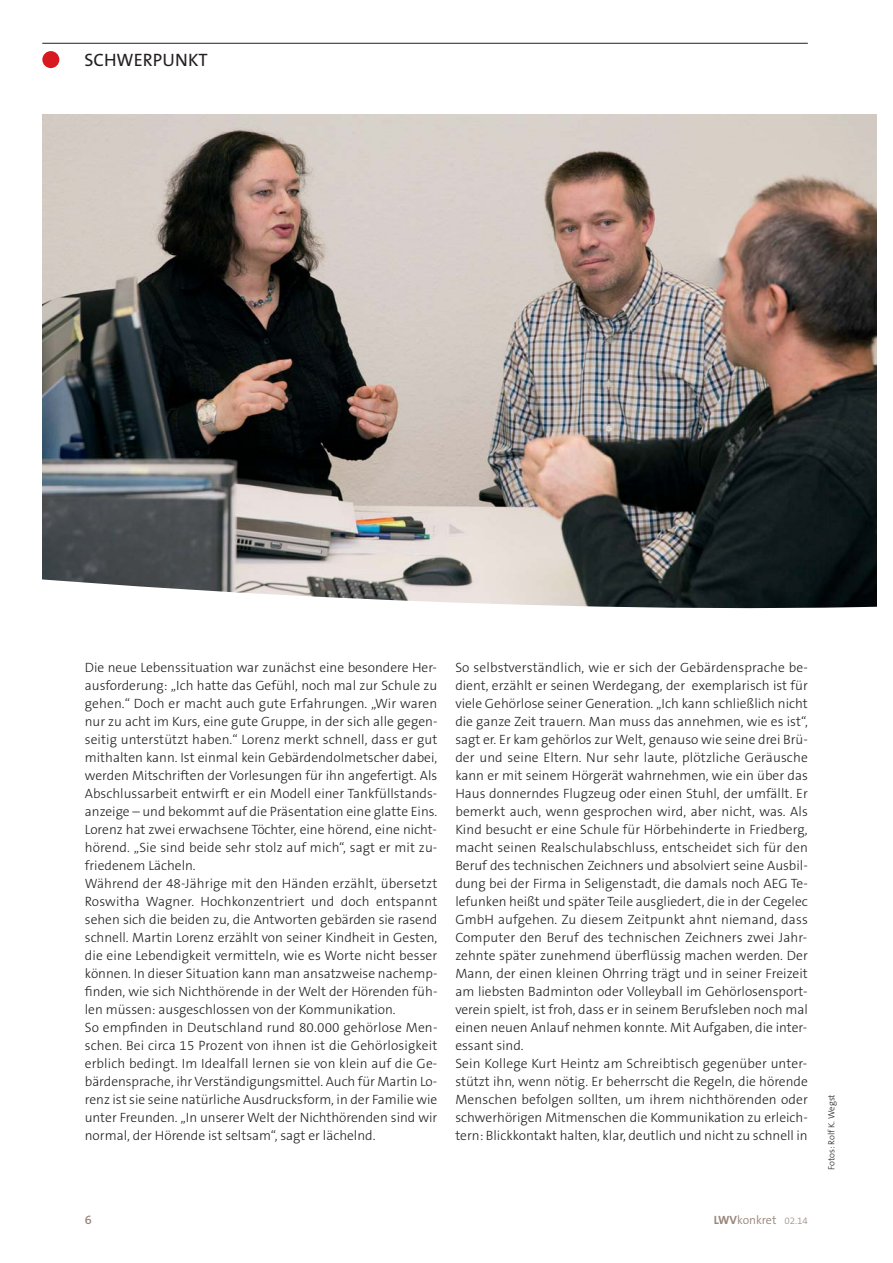
<style>
.page{position:relative;width:893px;height:1263px;background:#fff}
.page>*{position:absolute;margin:0;border:0;box-sizing:border-box;transform-origin:0 0}
.t1{font:18px "The Sans B W5 Plain";color:#231f20}
.t2{font:300 13.5px/18px "The Sans B W3";color:#231f20}
.t3{font:600 12.75px "The Sans B W6";color:#99877c}
.t4{font:300 12px "The Sans B W4";color:#99877c}
.t5{font:300 9px "The Sans B W3";color:#231f20}
.s1{font-family:"The Sans B W7";font-weight:700}
.s2{font-family:"The Sans B W3";font-size:9.75px}
</style>
<div class="page">
<hr style="left:42px;top:43px;width:766px;height:1px;background:#231f20">
<div style="left:42px;top:51px;width:17px;height:17px;background:#d71920;border-radius:50%"></div>
<img style="left:42px;top:115px;width:834px;height:411px">
<svg style="left:42px;top:526px;width:835px;height:83px;background:#777878"></svg>
<h1 class="t1" style="left:85px;top:53px;width:125px">SCHWERPUNKT</h1>
<p class="t2" style="left:85px;top:660px;width:354px">Die neue Lebenssituation war zunächst eine besondere Her&shy;ausforderung: „Ich hatte das Gefühl, noch mal zur Schule zu gehen.“ Doch er macht auch gute Erfahrungen. „Wir waren nur zu acht im Kurs, eine gute Gruppe, in der sich alle gegen&shy;seitig unterstützt haben.“ Lorenz merkt schnell, dass er gut mithalten kann. Ist einmal kein Gebärdendolmetscher dabei, werden Mitschriften der Vorlesungen für ihn angefertigt. Als Abschlussarbeit entwirft er ein Modell einer Tankfüllstands&shy;anzeige – und bekommt auf die Präsentation eine glatte Eins.<br>Lorenz hat zwei erwachsene Töchter, eine hörend, eine nicht&shy;hörend. „Sie sind beide sehr stolz auf mich“, sagt er mit zu&shy;friedenem Lächeln.<br>Während der 48-Jährige mit den Händen erzählt, übersetzt Roswitha Wagner. Hochkonzentriert und doch entspannt sehen sich die beiden zu, die Antworten gebärden sie rasend schnell. Martin Lorenz erzählt von seiner Kindheit in Gesten, die eine Lebendigkeit vermitteln, wie es Worte nicht besser können. In dieser Situation kann man ansatzweise nachemp&shy;finden, wie sich Nichthörende in der Welt der Hörenden füh&shy;len müssen: ausgeschlossen von der Kommunikation.<br>So empfinden in Deutschland rund 80.000 gehörlose Men&shy;schen. Bei circa 15 Prozent von ihnen ist die Gehörlosigkeit erblich bedingt. Im Idealfall lernen sie von klein auf die Ge&shy;bärdensprache, ihr Verständigungsmittel. Auch für Martin Lo&shy;renz ist sie seine natürliche Ausdrucksform, in der Familie wie unter Freunden. „In unserer Welt der Nichthörenden sind wir normal, der Hörende ist seltsam“, sagt er lächelnd.</p>
<p class="t2" style="left:455px;top:660px;width:354px">So selbstverständlich, wie er sich der Gebärdensprache be&shy;dient, erzählt er seinen Werdegang, der exemplarisch ist für viele Gehörlose seiner Generation. „Ich kann schließlich nicht die ganze Zeit trauern. Man muss das annehmen, wie es ist“, sagt er. Er kam gehörlos zur Welt, genauso wie seine drei Brü&shy;der und seine Eltern. Nur sehr laute, plötzliche Geräusche kann er mit seinem Hörgerät wahrnehmen, wie ein über das Haus donnerndes Flugzeug oder einen Stuhl, der umfällt. Er bemerkt auch, wenn gesprochen wird, aber nicht, was. Als Kind besucht er eine Schule für Hörbehinderte in Friedberg, macht seinen Realschulabschluss, entscheidet sich für den Beruf des technischen Zeichners und absolviert seine Ausbil&shy;dung bei der Firma in Seligenstadt, die damals noch AEG Te&shy;lefunken heißt und später Teile ausgliedert, die in der Cegelec GmbH aufgehen. Zu diesem Zeitpunkt ahnt niemand, dass Computer den Beruf des technischen Zeichners zwei Jahr&shy;zehnte später zunehmend überflüssig machen werden. Der Mann, der einen kleinen Ohrring trägt und in seiner Freizeit am liebsten Badminton oder Volleyball im Gehörlosensport&shy;verein spielt, ist froh, dass er in seinem Berufsleben noch mal einen neuen Anlauf nehmen konnte. Mit Aufgaben, die inter&shy;essant sind.<br>Sein Kollege Kurt Heintz am Schreibtisch gegenüber unter&shy;stützt ihn, wenn nötig. Er beherrscht die Regeln, die hörende Menschen befolgen sollten, um ihrem nichthörenden oder schwerhörigen Mitmenschen die Kommunikation zu erleich&shy;tern: Blickkontakt halten, klar, deutlich und nicht zu schnell in</p>
<p class="t3" style="left:85px;top:1215px;width:9px">6</p>
<p class="t4" style="left:714px;top:1216px;width:96px"><span class="s1">LWV</span>konkret <span class="s2">02.14</span></p>
<p class="t5" style="left:828px;top:1170px;width:77px;rotate:-90deg">Fotos: Rolf K. Wegst</p>
</div>
